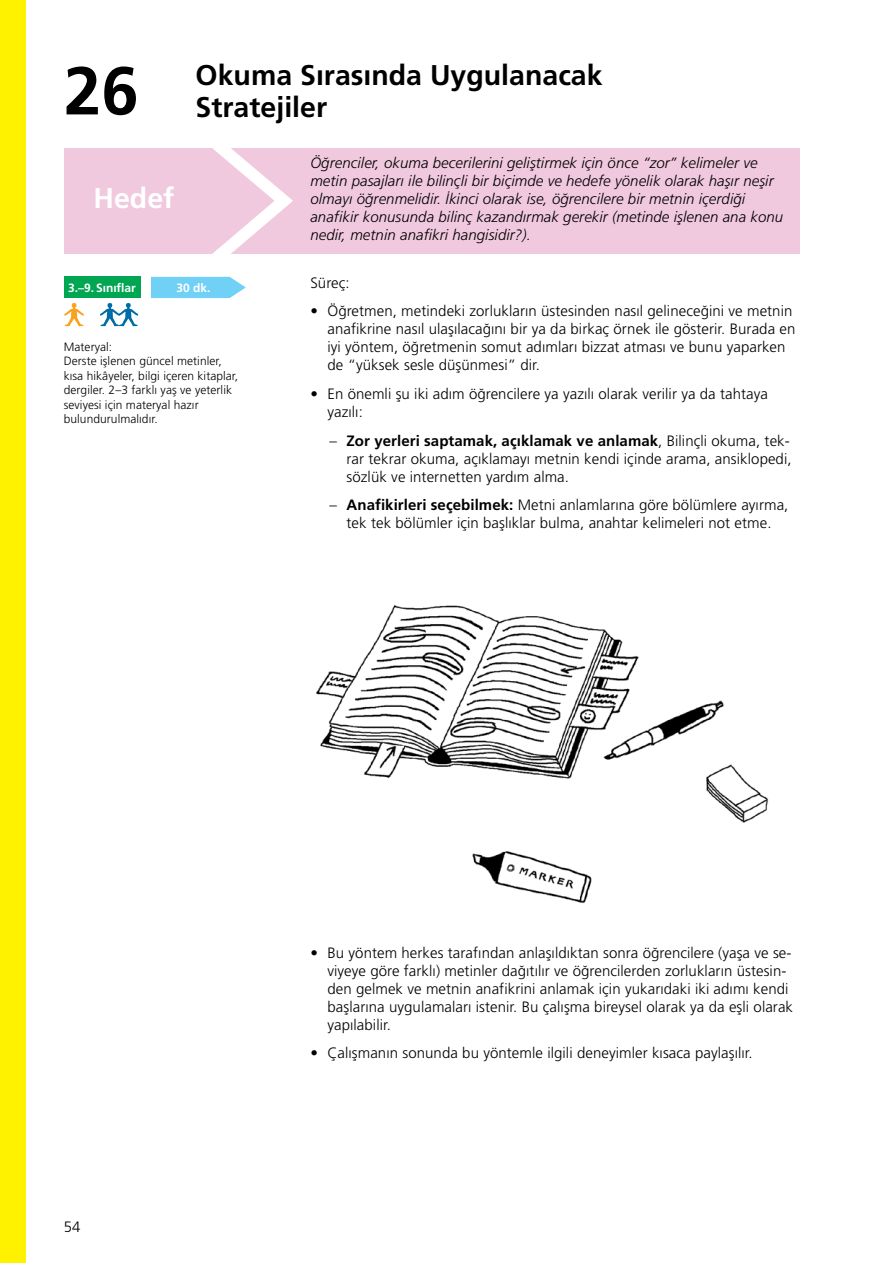
<style>
.page{position:relative;width:893px;height:1263px;background:#fff}
.page>*{position:absolute;margin:0;border:0;box-sizing:border-box;transform-origin:0 0}
.t1{font:700 67.5px "Frutiger LT Pro";color:#000}
.t2{font:700 28.5px "Frutiger LT Pro";color:#000}
.t3{font:700 28.5px "Frutiger LT Pro";color:#fff}
.t4{font:300 15px/18px "Frutiger LT Pro";letter-spacing:.005em;color:#000}
.t5{font:italic 300 15px/18px "Frutiger LT Pro";letter-spacing:.005em;color:#000}
.t6{font:300 12px/14.4px "Frutiger LT Pro";letter-spacing:.005em;color:#000}
.t7{font:700 12px "Frutiger LT Pro";color:#fff}
.s1{font-family:"Frutiger"}
.s2{font-weight:700}
</style>
<div class="page">
<img style="left:316px;top:605px;width:453px;height:298px">
<div style="left:64px;top:148px;width:736px;height:105px;background:#f1c9df"></div>
<svg style="left:64px;top:303px;width:20px;height:23px"></svg>
<svg style="left:100px;top:303px;width:38px;height:23px"></svg>
<svg style="left:151px;top:148px;width:151px;height:150px"></svg>
<div style="left:64px;top:277px;width:76px;height:21px;background:#00a651"></div>
<div style="left:0;top:0;width:26px;height:1263px;background:#fff200"></div>
<h1 class="t1" style="left:64px;top:51px;width:77px">26</h1>
<h2 class="t2" style="left:196px;top:59px;width:409px">Okuma Sırasında Uygulanacak</h2>
<h2 class="t2" style="left:196px;top:90px;width:133px">Stratejiler</h2>
<h2 class="t3" style="left:94px;top:182px;width:82px">Hedef</h2>
<p class="t7" style="left:68px;top:280px;width:69px">3.–9. Sınıflar</p>
<p class="t7" style="left:176px;top:280px;width:36px">30 dk.</p>
<p class="t6" style="left:64px;top:340px;width:176px">Materyal:<br>Derste işlenen güncel metinler, kısa hikâyeler, bilgi içeren kitaplar, dergiler. 2–3 farklı yaş ve yeterlik seviyesi için materyal hazır bulundurulmalıdır.</p>
<p class="t5" style="left:310px;top:154px;width:474px">Öğrenciler, okuma becerilerini geliştirmek için önce “zor” kelimeler ve metin pasajları ile bilinçli bir biçimde ve hedefe yönelik olarak haşır neşir olmayı öğrenmelidir. İkinci olarak ise, öğrencilere bir metnin içerdiği anafikir konusunda bilinç kazandırmak gerekir (metinde işlenen ana konu nedir, metnin anafikri hangisidir?).</p>
<p class="t4" style="left:310px;top:274px;width:41px">Süreç:</p>
<p class="t4" style="left:327px;top:302px;width:469px;text-indent:-17px">• Öğretmen, metindeki zorlukların üstesinden nasıl gelineceğini ve metnin anafikrine nasıl ulaşılacağını bir ya da birkaç örnek ile gösterir. Burada en iyi yöntem, öğretmenin somut adımları bizzat atması ve bunu yaparken de “yüksek sesle düşünmesi” dir.</p>
<p class="t4" style="left:327px;top:385px;width:442px;text-indent:-17px">• En önemli şu iki adım öğrencilere ya yazılı olarak verilir ya da tahtaya yazılı:</p>
<p class="t4" style="left:347px;top:431px;width:447px;text-indent:-17px"><span class="s1">–</span> <span class="s2">Zor yerleri saptamak, açıklamak ve anlamak</span>, Bilinçli okuma, tek&shy;rar tekrar okuma, açıklamayı metnin kendi içinde arama, ansiklopedi, sözlük ve internetten yardım alma.</p>
<p class="t4" style="left:330px;top:496px;width:460px;text-align:center"><span class="s1">–</span> <span class="s2">Anafikirleri seçebilmek:</span> Metni anlamlarına göre bölümlere ayırma, tek tek bölümler için başlıklar bulma, anahtar kelimeleri not etme.</p>
<p class="t4" style="left:64px;top:1217px;width:18px">54</p>
<p class="t4" style="left:327px;top:944px;width:467px;text-indent:-17px">• Bu yöntem herkes tarafından anlaşıldıktan sonra öğrencilere (yaşa ve se&shy;viyeye göre farklı) metinler dağıtılır ve öğrencilerden zorlukların üstesin&shy;den gelmek ve metnin anafikrini anlamak için yukarıdaki iki adımı kendi başlarına uygulamaları istenir. Bu çalışma bireysel olarak ya da eşli olarak yapılabilir.</p>
<p class="t4" style="left:310px;top:1044px;width:444px">• Çalışmanın sonunda bu yöntemle ilgili deneyimler kısaca paylaşılır.</p>
</div>
